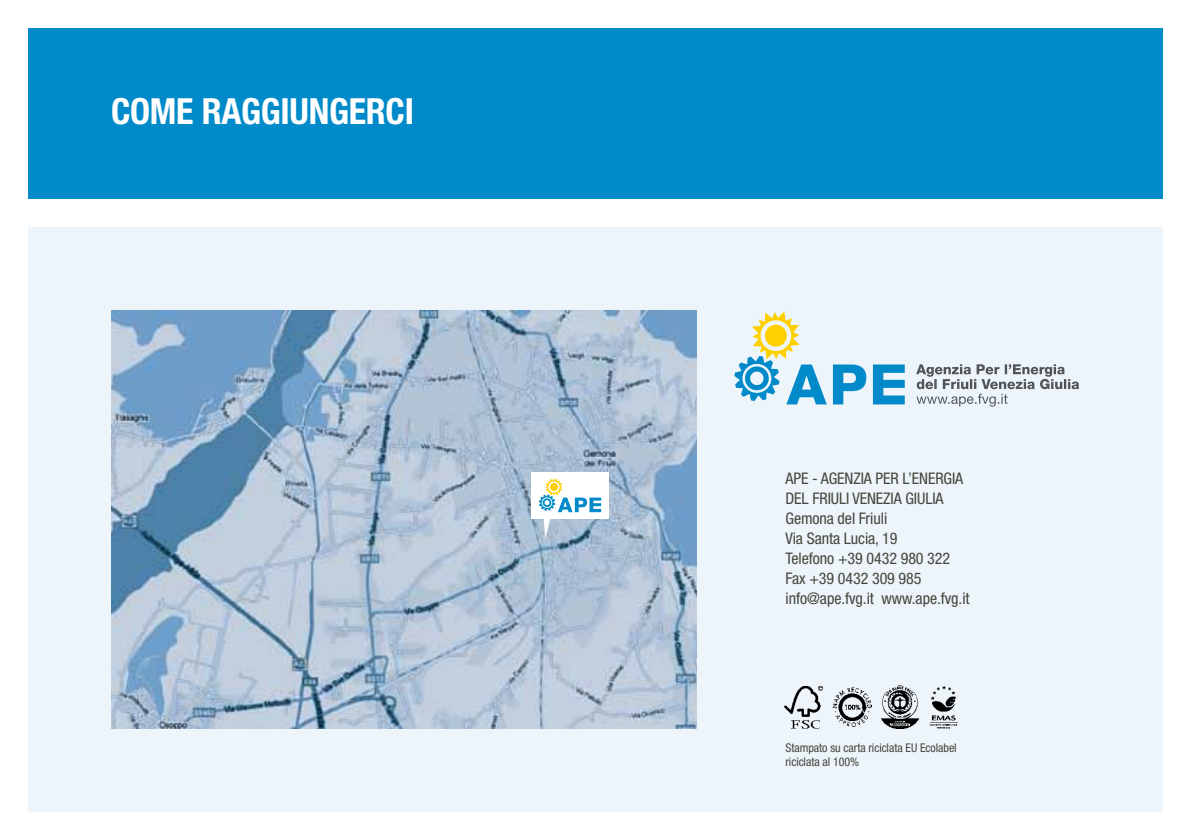
<style>
.page{position:relative;width:1191px;height:840px;background:#fff}
.page>*{position:absolute;margin:0;border:0;box-sizing:border-box;transform-origin:0 0}
.t1{font:700 condensed 36px "Helvetica Neue";letter-spacing:-.01em;color:#fff}
.t2{font:condensed 16px/20px "Helvetica Neue";letter-spacing:-.005em;color:#42473c}
.t3{font:condensed 12px/14.4px "Helvetica Neue";letter-spacing:-.005em;color:#42473c}
</style>
<div class="page">
<div style="left:28px;top:28px;width:1134px;height:170px;background:#008ac9"></div>
<div style="left:28px;top:227px;width:1134px;height:584px;background:#edf5fb"></div>
<img style="left:111px;top:310px;width:585px;height:418px">
<div style="left:531px;top:472px;width:77px;height:47px;background:#fff"></div>
<svg style="left:539px;top:478px;width:62px;height:60px"></svg>
<img style="left:784px;top:686px;width:39px;height:42px">
<img style="left:832px;top:687px;width:39px;height:38px">
<img style="left:881px;top:685px;width:37px;height:43px">
<img style="left:929px;top:686px;width:28px;height:42px">
<svg style="left:916px;top:364px;width:163px;height:42px"></svg>
<svg style="left:734px;top:311px;width:92px;height:93px"></svg>
<svg style="left:833px;top:364px;width:33px;height:40px"></svg>
<svg style="left:873px;top:364px;width:31px;height:40px"></svg>
<h1 class="t1" style="left:111px;top:90px;width:304px">COME RAGGIUNGERCI</h1>
<p class="t2" style="left:785px;top:467px;width:186px">APE - AGENZIA PER L’ENERGIA<br>DEL FRIULI VENEZIA GIULIA<br>Gemona del Friuli<br>Via Santa Lucia, 19<br>Telefono +39 0432 980 322<br>Fax +39 0432 309 985 info@ape.fvg.it www.ape.fvg.it</p>
<p class="t3" style="left:785px;top:740px;width:173px">Stampato su carta riciclata EU Ecolabel riciclata al 100%</p>
</div>
